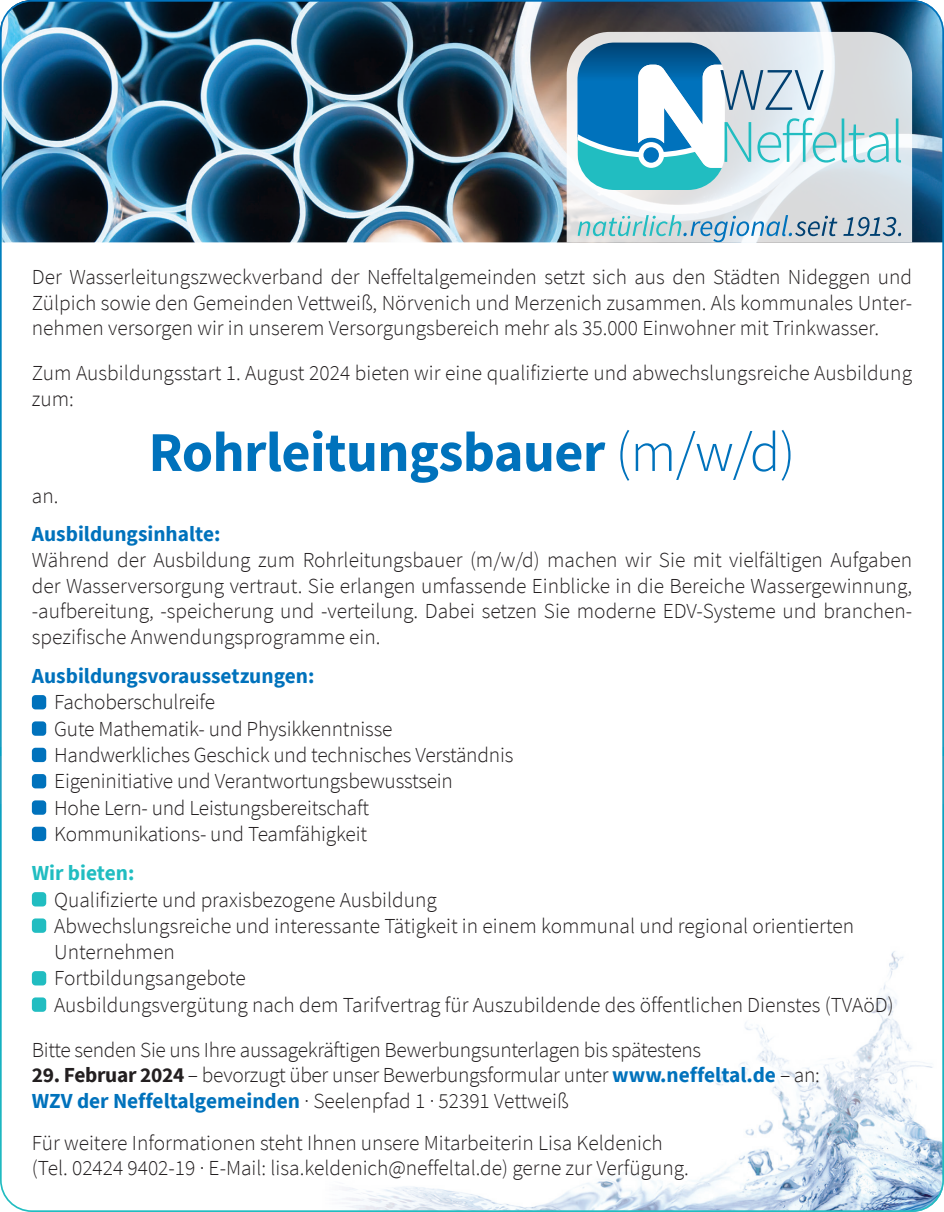
<style>
.page{position:relative;width:944px;height:1212px;background:#fff}
.page>*{position:absolute;margin:0;border:0;box-sizing:border-box;transform-origin:0 0}
.t1{font:700 56.25px "Source Sans Pro";letter-spacing:-.01em;color:#0072bc}
.t2{font:300 21.38px/26.3px "Source Sans Pro";color:#231f20}
.t3{font:700 21.38px "Source Sans Pro";color:#0072bc}
.t4{font:700 21.38px "Source Sans Pro";color:#21bdc1}
.s1{font-weight:300}
.s2{font-weight:700}
.s3{font-weight:700;color:#0072bc}
</style>
<div class="page">
<img style="left:0;top:0;width:944px;height:242px">
<img style="left:346px;top:951px;width:598px;height:261px">
<svg style="left:567px;top:32px;width:345px;height:210px;fill:#d9e1e3"></svg>
<svg style="left:577px;top:215px;width:324px;height:27px;background:#b6ccd5"></svg>
<svg style="left:577px;top:43px;width:259px;height:147px"></svg>
<svg style="left:842px;top:118px;width:47px;height:45px"></svg>
<svg style="left:896px;top:118px;width:5px;height:45px"></svg>
<div style="left:638px;top:142px;width:26px;height:26px;background:#fff;border-radius:50%"></div>
<div style="left:643px;top:147px;width:16px;height:16px;background:#0072bc;border-radius:50%"></div>
<div style="left:32px;top:695px;width:14px;height:14px;background:#0072bc;border-radius:4px"></div>
<div style="left:32px;top:721px;width:14px;height:15px;background:#0072bc;border-radius:4px"></div>
<div style="left:32px;top:748px;width:14px;height:14px;background:#0072bc;border-radius:4px"></div>
<div style="left:32px;top:774px;width:14px;height:14px;background:#0072bc;border-radius:4px"></div>
<div style="left:32px;top:800px;width:14px;height:15px;background:#0072bc;border-radius:4px"></div>
<div style="left:32px;top:827px;width:14px;height:14px;background:#0072bc;border-radius:4px"></div>
<div style="left:32px;top:892px;width:14px;height:14px;background:#21bdc1;border-radius:4px"></div>
<div style="left:32px;top:918px;width:14px;height:15px;background:#21bdc1;border-radius:4px"></div>
<div style="left:32px;top:971px;width:14px;height:14px;background:#21bdc1;border-radius:4px"></div>
<div style="left:32px;top:997px;width:14px;height:15px;background:#21bdc1;border-radius:4px"></div>
<p class="t2" style="left:32px;top:264px;width:882px;line-height:25.7px;text-align:justify">Der Wasserleitungszweckverband der Neffeltalgemeinden setzt sich aus den Städten Nideggen und Zülpich sowie den Gemeinden Vettweiß, Nörvenich und Merzenich zusammen. Als kommunales Unter&shy;nehmen versorgen wir in unserem Versorgungsbereich mehr als 35.000 Einwohner mit Trinkwasser.</p>
<p class="t2" style="left:32px;top:360px;width:882px;line-height:25.7px">Zum Ausbildungsstart 1. August 2024 bieten wir eine qualifizierte und abwechslungsreiche Ausbildung zum:</p>
<h1 class="t1" style="left:149px;top:414px;width:648px">Rohrleitungsbauer <span class="s1">(m/w/d)</span></h1>
<p class="t2" style="left:32px;top:483px;width:28px">an.</p>
<p class="t3" style="left:32px;top:520px;width:190px">Ausbildungsinhalte:</p>
<p class="t2" style="left:32px;top:547px;width:882px;line-height:25.7px;text-align:justify">Während der Ausbildung zum Rohrleitungsbauer (m/w/d) machen wir Sie mit vielfältigen Aufgaben der Wasserversorgung vertraut. Sie erlangen umfassende Einblicke in die Bereiche Wassergewinnung, -aufbereitung, -speicherung und -verteilung. Dabei setzen Sie moderne EDV-Systeme und branchen&shy;spezifische Anwendungsprogramme ein.</p>
<p class="t3" style="left:32px;top:661px;width:284px">Ausbildungsvoraussetzungen:</p>
<p class="t2" style="left:54px;top:689px;width:461px">Fachoberschulreife<br>Gute Mathematik- und Physikkenntnisse Handwerkliches Geschick und technisches Verständnis Eigeninitiative und Verantwortungsbewusstsein<br>Hohe Lern- und Leistungsbereitschaft Kommunikations- und Teamfähigkeit</p>
<p class="t4" style="left:32px;top:858px;width:104px">Wir bieten:</p>
<p class="t2" style="left:54px;top:886px;width:841px">Qualifizierte und praxisbezogene Ausbildung<br>Abwechslungsreiche und interessante Tätigkeit in einem kommunal und regional orientierten Unternehmen<br>Fortbildungsangebote<br>Ausbildungsvergütung nach dem Tarifvertrag für Auszubildende des öffentlichen Dienstes (TVAöD)</p>
<p class="t2" style="left:32px;top:1036px;width:671px">Bitte senden Sie uns Ihre aussagekräftigen Bewerbungsunterlagen bis spätestens</p>
<p class="t2" style="left:32px;top:1062px;width:789px;line-height:25.7px"><span class="s2">29. Februar 2024</span> – bevorzugt über unser Bewerbungsformular unter <span class="s3">www.neffeltal.de</span> – an:<br><span class="s3">WZV der Neffeltalgemeinden</span> · Seelenpfad 1 · 52391 Vettweiß</p>
<p class="t2" style="left:32px;top:1129px;width:658px;line-height:25.7px">Für weitere Informationen steht Ihnen unsere Mitarbeiterin Lisa Keldenich (Tel. 02424 9402-19 · E-Mail: lisa.keldenich@neffeltal.de) gerne zur Verfügung.</p>
</div>
